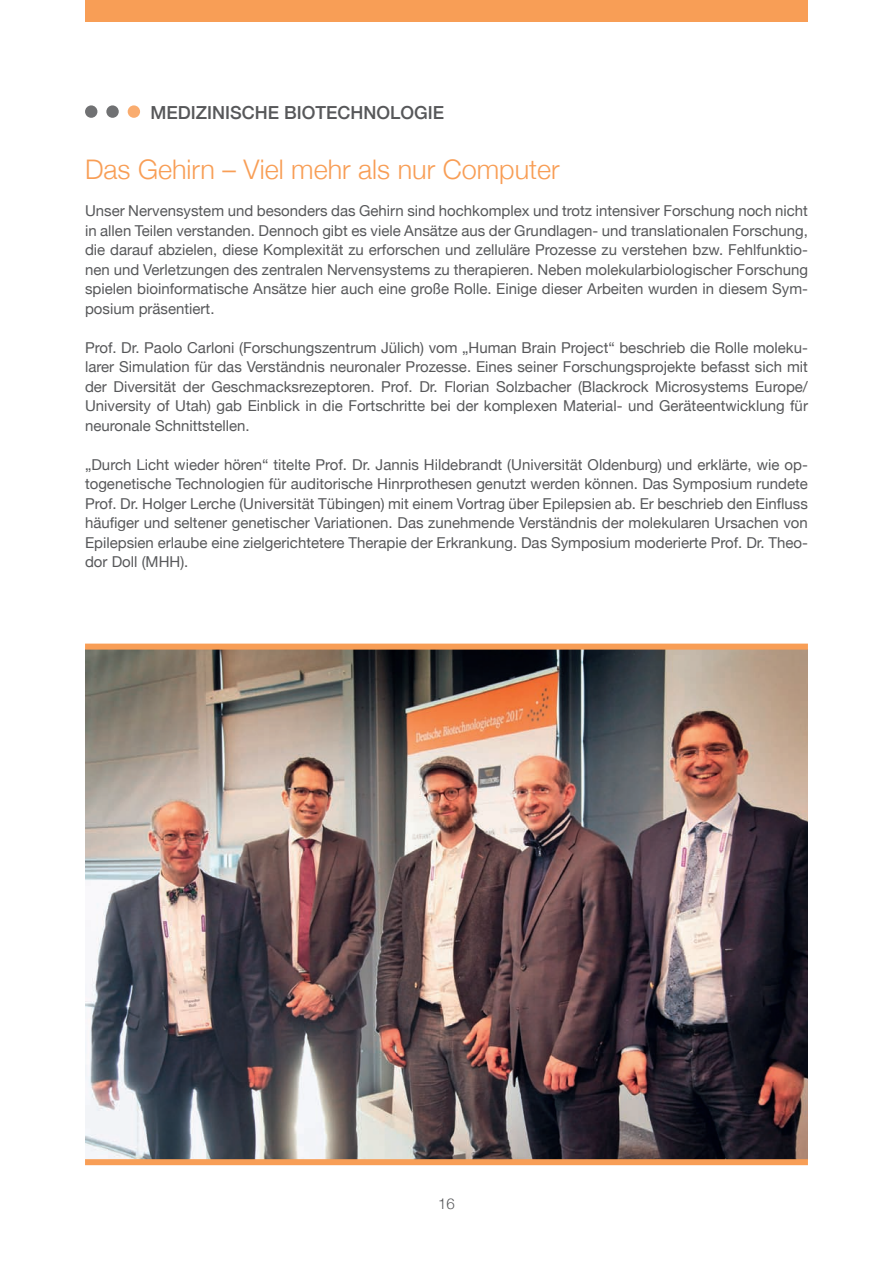
<style>
.page{position:relative;width:893px;height:1263px;background:#fff}
.page>*{position:absolute;margin:0;border:0;box-sizing:border-box;transform-origin:0 0}
.t1{font:300 27px "Helvetica Neue";color:#f89e56}
.t2{font:500 18px "Helvetica Neue";color:#57585a}
.t3{font:15px/19.5px "Helvetica Neue";color:#57585a;text-align:justify}
.t4{font:300 15px "Helvetica Neue";color:#57585a}
</style>
<div class="page">
<img style="left:85px;top:650px;width:723px;height:509px">
<div style="left:85px;top:0;width:723px;height:21px;background:#f89e56"></div>
<svg style="left:85px;top:105px;width:12px;height:13px"></svg>
<svg style="left:106px;top:105px;width:13px;height:13px"></svg>
<svg style="left:128px;top:105px;width:12px;height:13px"></svg>
<div style="left:85px;top:1159px;width:723px;height:6px;background:#f89e56"></div>
<div style="left:85px;top:644px;width:723px;height:6px;background:#f89e56"></div>
<p class="t2" style="left:151px;top:98px;width:295px">MEDIZINISCHE BIOTECHNOLOGIE</p>
<h1 class="t1" style="left:85px;top:148px;width:476px">Das Gehirn – Viel mehr als nur Computer</h1>
<p class="t3" style="left:85px;top:202px;width:724px">Unser Nervensystem und besonders das Gehirn sind hochkomplex und trotz intensiver Forschung noch nicht in allen Teilen verstanden. Dennoch gibt es viele Ansätze aus der Grundlagen- und translationalen Forschung, die darauf abzielen, diese Komplexität zu erforschen und zelluläre Prozesse zu verstehen bzw. Fehlfunktio&shy;nen und Verletzungen des zentralen Nervensystems zu therapieren. Neben molekularbiologischer Forschung spielen bioinformatische Ansätze hier auch eine große Rolle. Einige dieser Arbeiten wurden in diesem Sym&shy;posium präsentiert.</p>
<p class="t3" style="left:85px;top:339px;width:724px">Prof. Dr. Paolo Carloni (Forschungszentrum Jülich) vom „Human Brain Project“ beschrieb die Rolle moleku&shy;larer Simulation für das Verständnis neuronaler Prozesse. Eines seiner Forschungsprojekte befasst sich mit der Diversität der Geschmacksrezeptoren. Prof. Dr. Florian Solzbacher (Blackrock Microsystems Europe/ University of Utah) gab Einblick in die Fortschritte bei der komplexen Material- und Geräteentwicklung für neuronale Schnittstellen.</p>
<p class="t3" style="left:85px;top:456px;width:724px">„Durch Licht wieder hören“ titelte Prof. Dr. Jannis Hildebrandt (Universität Oldenburg) und erklärte, wie op&shy;togenetische Technologien für auditorische Hinrprothesen genutzt werden können. Das Symposium rundete Prof. Dr. Holger Lerche (Universität Tübingen) mit einem Vortrag über Epilepsien ab. Er beschrieb den Einfluss häufiger und seltener genetischer Variationen. Das zunehmende Verständnis der molekularen Ursachen von Epilepsien erlaube eine zielgerichtetere Therapie der Erkrankung. Das Symposium moderierte Prof. Dr. Theo&shy;dor Doll (MHH).</p>
<p class="t4" style="left:438px;top:1191px;width:18px">16</p>
</div>
